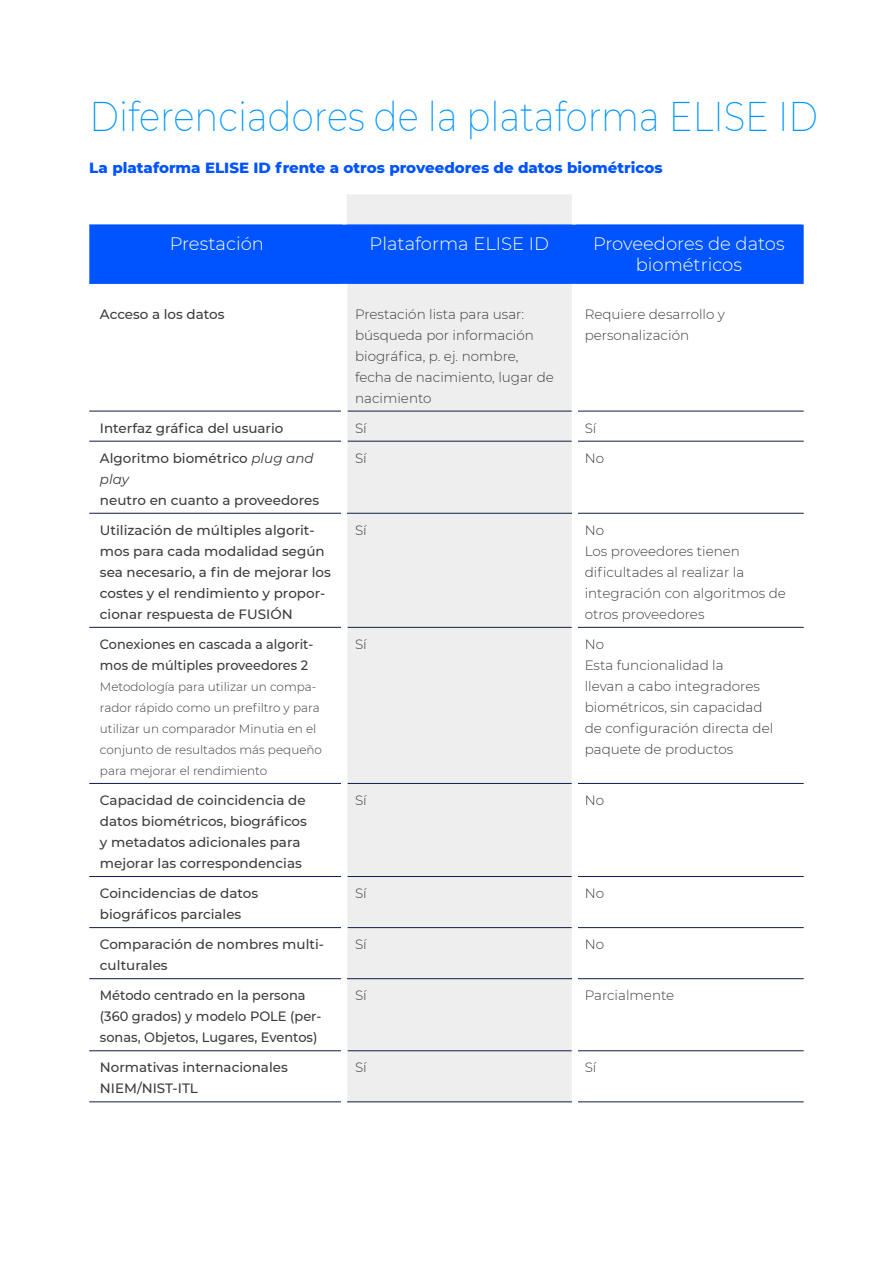
<style>
.page{position:relative;width:893px;height:1263px;background:#fff}
.page>*{position:absolute;margin:0;border:0;box-sizing:border-box;transform-origin:0 0}
.t1{font:200 40.5px "Montserrat";color:#0096ff;scale:.88 1}
.t2{font:300 18px/21px "Montserrat";color:#fff;text-align:center}
.t3{font:800 15px "Montserrat";color:#0054ff}
.t4{font:500 13.5px/21px "Montserrat";color:#3c3c3b}
.t5{font:300 13.5px/21px "Montserrat";color:#3c3c3b}
.t6{font:500 13.5px/21px "Montserrat";color:#3c3c3b;scale:.96 1}
.t7{font:500 13.5px/21px "Montserrat";color:#3c3c3b;scale:.95 1}
.t8{font:300 12px/21px "Montserrat";color:#3c3c3b}
.s1{font-weight:400;font-style:italic}
</style>
<div class="page">
<div style="left:347px;top:194px;width:225px;height:907px;background:#eee"></div>
<svg style="left:89px;top:224px;width:715px;height:73px;background:#2e72fe"></svg>
<hr style="left:89px;top:411px;width:252px;height:1px;background:#0f1c45">
<hr style="left:347px;top:411px;width:225px;height:1px;background:#0f1c45">
<hr style="left:576px;top:411px;width:228px;height:1px;background:#0f1c45">
<hr style="left:89px;top:441px;width:252px;height:1px;background:#0f1c45">
<hr style="left:347px;top:441px;width:225px;height:1px;background:#0f1c45">
<hr style="left:576px;top:441px;width:228px;height:1px;background:#0f1c45">
<hr style="left:89px;top:627px;width:252px;height:1px;background:#0f1c45">
<hr style="left:347px;top:627px;width:225px;height:1px;background:#0f1c45">
<hr style="left:576px;top:627px;width:228px;height:1px;background:#0f1c45">
<hr style="left:89px;top:783px;width:252px;height:1px;background:#0f1c45">
<hr style="left:347px;top:783px;width:225px;height:1px;background:#0f1c45">
<hr style="left:576px;top:783px;width:228px;height:1px;background:#0f1c45">
<hr style="left:89px;top:876px;width:252px;height:1px;background:#0f1c45">
<hr style="left:347px;top:876px;width:225px;height:1px;background:#0f1c45">
<hr style="left:576px;top:876px;width:228px;height:1px;background:#0f1c45">
<hr style="left:89px;top:927px;width:252px;height:1px;background:#0f1c45">
<hr style="left:347px;top:927px;width:225px;height:1px;background:#0f1c45">
<hr style="left:576px;top:927px;width:228px;height:1px;background:#0f1c45">
<hr style="left:89px;top:1050px;width:252px;height:1px;background:#0f1c45">
<hr style="left:347px;top:1050px;width:225px;height:1px;background:#0f1c45">
<hr style="left:576px;top:1050px;width:228px;height:1px;background:#0f1c45">
<hr style="left:89px;top:1101px;width:255px;height:1px;background:#0f1c45">
<hr style="left:344px;top:1101px;width:230px;height:1px;background:#0f1c45">
<hr style="left:574px;top:1101px;width:230px;height:1px;background:#0f1c45">
<div style="left:341px;top:284px;width:6px;height:13px;background:#fff"></div>
<hr style="left:572px;top:284px;width:4px;height:13px;background:#fff">
<hr style="left:89px;top:513px;width:255px;height:1px;background:#0f1c45">
<hr style="left:344px;top:513px;width:230px;height:1px;background:#0f1c45">
<hr style="left:574px;top:513px;width:230px;height:1px;background:#0f1c45">
<hr style="left:89px;top:978px;width:255px;height:1px;background:#0f1c45">
<hr style="left:344px;top:978px;width:230px;height:1px;background:#0f1c45">
<hr style="left:574px;top:978px;width:230px;height:1px;background:#0f1c45">
<div style="left:341px;top:286px;width:6px;height:824px;background:#fff"></div>
<div style="left:572px;top:286px;width:6px;height:824px;background:#fff"></div>
<h1 class="t1" style="left:90px;top:90px;width:829px">Diferenciadores de la plataforma ELISE ID</h1>
<p class="t3" style="left:89px;top:157px;width:575px">La plataforma ELISE ID frente a otros proveedores de datos biométricos</p>
<h2 class="t2" style="left:170px;top:233px;width:96px">Prestación</h2>
<h2 class="t2" style="left:369px;top:233px;width:181px">Plataforma ELISE ID</h2>
<h2 class="t2" style="left:593px;top:233px;width:193px">Proveedores de datos biométricos</h2>
<p class="t4" style="left:100px;top:303px;width:126px">Acceso a los datos</p>
<p class="t5" style="left:355px;top:303px;width:200px">Prestación lista para usar: búsqueda por información biográfica, p. ej. nombre, fecha de nacimiento, lugar de nacimiento</p>
<p class="t5" style="left:585px;top:303px;width:142px">Requiere desarrollo y personalización</p>
<p class="t4" style="left:100px;top:417px;width:185px">Interfaz gráfica del usuario</p>
<p class="t5" style="left:355px;top:417px;width:13px">Sí</p>
<p class="t5" style="left:585px;top:417px;width:13px">Sí</p>
<p class="t4" style="left:100px;top:447px;width:215px">Algoritmo biométrico <span class="s1">plug and play</span></p>
<p class="t4" style="left:100px;top:489px;width:221px">neutro en cuanto a proveedores</p>
<p class="t5" style="left:355px;top:447px;width:13px">Sí</p>
<p class="t5" style="left:585px;top:447px;width:21px">No</p>
<p class="t4" style="left:100px;top:519px;width:233px">Utilización de múltiples algorit&shy;mos para cada modalidad según sea necesario, a fin de mejorar los costes y el rendimiento y propor&shy;cionar respuesta de FUSIÓN</p>
<p class="t5" style="left:355px;top:519px;width:13px">Sí</p>
<p class="t5" style="left:585px;top:519px;width:203px">No<br>Los proveedores tienen dificultades al realizar la integración con algoritmos de otros proveedores</p>
<p class="t7" style="left:100px;top:633px;width:226px">Conexiones en cascada a algorit&shy;mos de múltiples proveedores 2</p>
<p class="t8" style="left:100px;top:676px;width:224px">Metodología para utilizar un compa&shy;rador rápido como un prefiltro y para utilizar un comparador Minutia en el conjunto de resultados más pequeño para mejorar el rendimiento</p>
<p class="t5" style="left:355px;top:633px;width:13px">Sí</p>
<p class="t5" style="left:585px;top:633px;width:190px">No<br>Esta funcionalidad la<br>llevan a cabo integradores biométricos, sin capacidad de configuración directa del paquete de productos</p>
<p class="t4" style="left:100px;top:789px;width:209px">Capacidad de coincidencia de datos biométricos, biográficos y metadatos adicionales para mejorar las correspondencias</p>
<p class="t5" style="left:355px;top:789px;width:13px">Sí</p>
<p class="t5" style="left:585px;top:789px;width:21px">No</p>
<p class="t4" style="left:100px;top:882px;width:160px">Coincidencias de datos biográficos parciales</p>
<p class="t5" style="left:355px;top:882px;width:13px">Sí</p>
<p class="t5" style="left:585px;top:882px;width:21px">No</p>
<p class="t4" style="left:100px;top:933px;width:226px">Comparación de nombres multi&shy;culturales</p>
<p class="t5" style="left:355px;top:933px;width:13px">Sí</p>
<p class="t5" style="left:585px;top:933px;width:21px">No</p>
<p class="t6" style="left:100px;top:984px;width:232px">Método centrado en la persona (360 grados) y modelo POLE (per&shy;sonas, Objetos, Lugares, Eventos)</p>
<p class="t5" style="left:355px;top:984px;width:13px">Sí</p>
<p class="t5" style="left:585px;top:984px;width:91px">Parcialmente</p>
<p class="t4" style="left:100px;top:1056px;width:189px">Normativas internacionales<br>NIEM/NIST-ITL</p>
<p class="t5" style="left:355px;top:1056px;width:13px">Sí</p>
<p class="t5" style="left:585px;top:1056px;width:13px">Sí</p>
</div>
